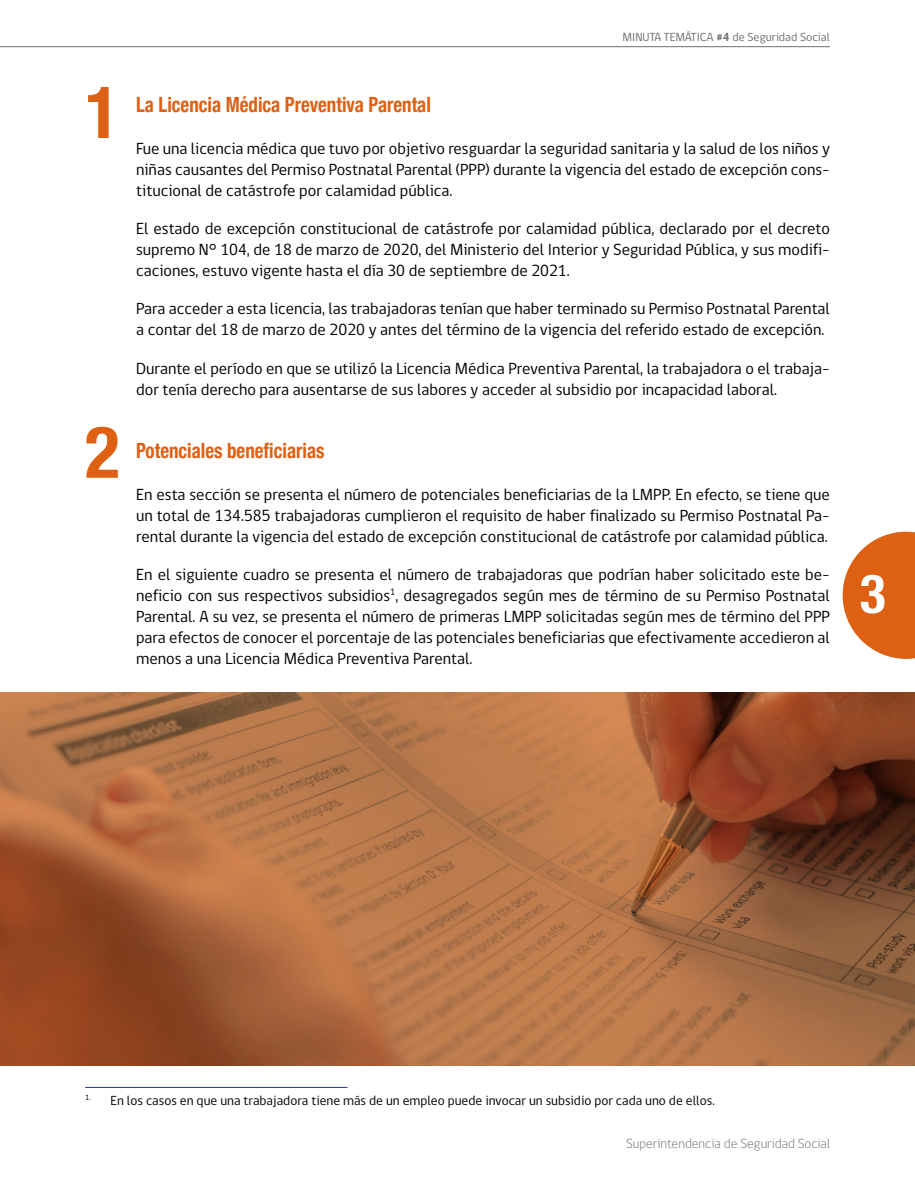
<style>
.page{position:relative;width:915px;height:1191px;background:#fff}
.page>*{position:absolute;margin:0;border:0;box-sizing:border-box;transform-origin:0 0}
.t1{font:700 condensed 72px "Helvetica Neue";color:#dd6013}
.t2{font:700 condensed 54px "Helvetica Neue";color:#fff}
.t3{font:700 condensed 21px "Helvetica Neue";color:#dd6013;scale:.9 1}
.t4{font:16.5px/21px "gob CL";color:#000;text-align:justify}
.t5{font:13.5px "gob CL";color:#000}
.t6{font:300 13.5px "gob CL";color:#706f6f}
.t7{font:12px "gob CL";color:#706f6f}
.s1{font-weight:700}
</style>
<div class="page">
<hr style="left:0;top:46px;width:829px;height:1px;background:#706f6f">
<svg style="left:842px;top:531px;width:72px;height:128px"></svg>
<hr style="left:85px;top:1087px;width:262px;height:1px;background:#283583">
<svg style="left:0;top:692px;width:914px;height:373px;background:#a6653d"></svg>
<h1 class="t1" style="left:85px;top:53px;width:36px">1</h1>
<h1 class="t1" style="left:85px;top:392px;width:36px">2</h1>
<p class="t7" style="left:622px;top:29px;width:209px">MINUTA TEMÁTICA <span class="s1">#4</span> de Seguridad Social</p>
<p class="t3" style="left:136px;top:87px;width:329px">La Licencia Médica Preventiva Parental</p>
<p class="t4" style="left:136px;top:139px;width:695px">Fue una licencia médica que tuvo por objetivo resguardar la seguridad sanitaria y la salud de los niños y niñas causantes del Permiso Postnatal Parental (PPP) durante la vigencia del estado de excepción cons&shy;titucional de catástrofe por calamidad pública.</p>
<p class="t4" style="left:136px;top:219px;width:695px">El estado de excepción constitucional de catástrofe por calamidad pública, declarado por el decreto supremo N° 104, de 18 de marzo de 2020, del Ministerio del Interior y Seguridad Pública, y sus modifi&shy;caciones, estuvo vigente hasta el día 30 de septiembre de 2021.</p>
<p class="t4" style="left:136px;top:299px;width:695px">Para acceder a esta licencia, las trabajadoras tenían que haber terminado su Permiso Postnatal Parental a contar del 18 de marzo de 2020 y antes del término de la vigencia del referido estado de excepción.</p>
<p class="t4" style="left:136px;top:358px;width:695px">Durante el período en que se utilizó la Licencia Médica Preventiva Parental, la trabajadora o el trabaja&shy;dor tenía derecho para ausentarse de sus labores y acceder al subsidio por incapacidad laboral.</p>
<p class="t3" style="left:136px;top:433px;width:211px">Potenciales beneficiarias</p>
<p class="t4" style="left:136px;top:484px;width:695px">En esta sección se presenta el número de potenciales beneficiarias de la LMPP. En efecto, se tiene que un total de 134.585 trabajadoras cumplieron el requisito de haber finalizado su Permiso Postnatal Pa&shy;rental durante la vigencia del estado de excepción constitucional de catástrofe por calamidad pública.</p>
<p class="t4" style="left:136px;top:564px;width:695px">En el siguiente cuadro se presenta el número de trabajadoras que podrían haber solicitado este be&shy;neficio con sus respectivos subsidios<sup>1</sup>, desagregados según mes de término de su Permiso Postnatal Parental. A su vez, se presenta el número de primeras LMPP solicitadas según mes de término del PPP para efectos de conocer el porcentaje de las potenciales beneficiarias que efectivamente accedieron al menos a una Licencia Médica Preventiva Parental.</p>
<h2 class="t2" style="left:859px;top:549px;width:27px">3</h2>
<p class="t5" style="left:85px;top:1091px;width:631px"><sup>1.</sup> En los casos en que una trabajadora tiene más de un empleo puede invocar un subsidio por cada uno de ellos.</p>
<p class="t6" style="left:626px;top:1134px;width:206px">Superintendencia de Seguridad Social</p>
</div>
